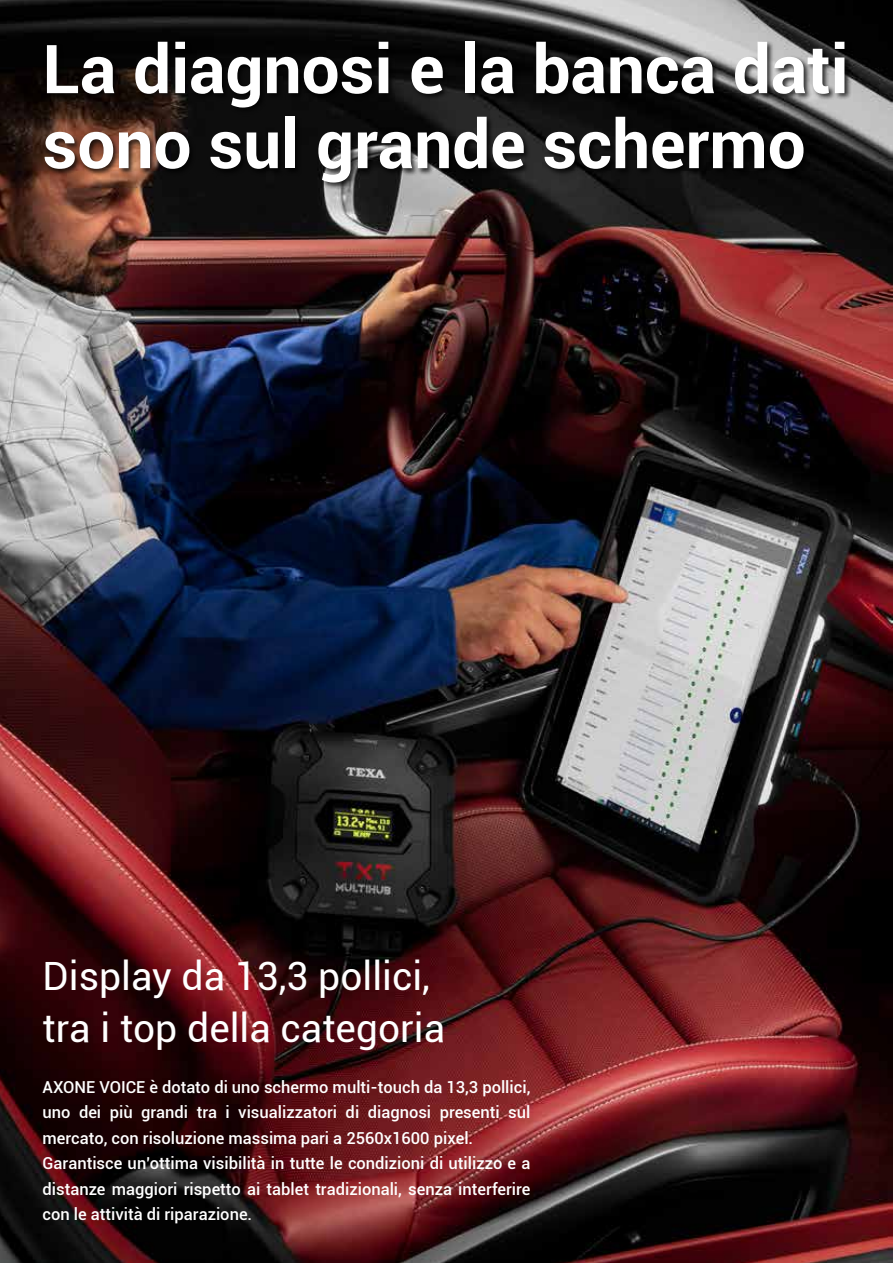
<style>
.page{position:relative;width:893px;height:1263px;background:#fff}
.page>*{position:absolute;margin:0;border:0;box-sizing:border-box;transform-origin:0 0}
.t1{font:700 67.5px/75px "Roboto";color:#fff}
.t2{font:39px/51.8px "Roboto";color:#fff}
.t3{font:500 16.5px/25.5px "Roboto";color:#fff}
</style>
<div class="page">
<img style="left:0;top:0;width:893px;height:1263px">
<div style="left:43px;top:40px;width:809px;height:149px;background:#000;opacity:.75"></div>
<h1 class="t1" style="left:43px;top:29px;width:808px">La diagnosi e la banca dati sono sul grande schermo</h1>
<h2 class="t2" style="left:43px;top:949px;width:404px">Display da 13,3 pollici, tra i top della categoria</h2>
<p class="t3" style="left:43px;top:1074px;width:489px">AXONE VOICE è dotato di uno schermo multi-touch da 13,3 pollici, uno dei più grandi tra i visualizzatori di diagnosi presenti sul mercato, con risoluzione massima pari a 2560x1600 pixel.<br>Garantisce un’ottima visibilità in tutte le condizioni di utilizzo e a distanze maggiori rispetto ai tablet tradizionali, senza interferire con le attività di riparazione.</p>
</div>
